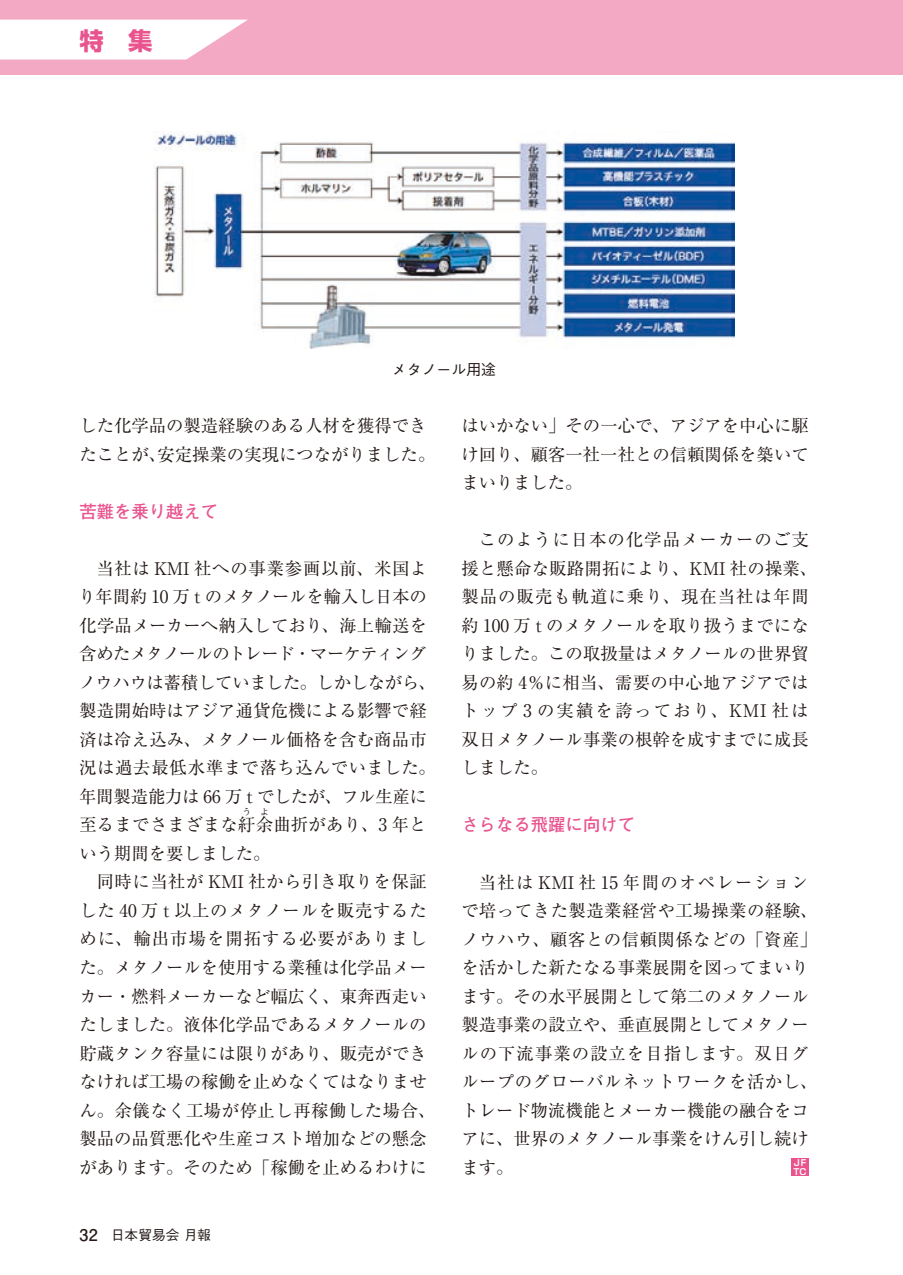
<style>
.page{position:relative;width:903px;height:1275px;background:#fff}
.page>*{position:absolute;margin:0;border:0;box-sizing:border-box;transform-origin:0 0}
.t1{font:700 24.32px "Shin Go Pro";color:#e9538e}
.t2{font:17.32px/28.5px "Ryumin Pro";color:#231916}
.t3{font:17.32px "Ryumin Pro";letter-spacing:.03em;color:#231916}
.t4{font:17.32px "Ryumin Pro";letter-spacing:.04em;color:#231916}
.t5{font:17.32px "Ryumin Pro";letter-spacing:.06em;color:#231916}
.t6{font:700 17.32px "Futo Go B101 Pro";color:#e9538e}
.t7{font:500 14.88px "Gothic BBB Pro";color:#231916}
.t8{font:500 13.65px "Gothic BBB Pro";color:#231916}
.t9{font:700 8.75px/8.8px "Shin Go Pro De";color:#fff}
.t10{font:8.75px "Ryumin Pro";color:#231916}
.s1{font-family:"Futo Go B101 Pro";font-weight:700;font-size:16.1px}
</style>
<div class="page">
<div style="left:0;top:0;width:903px;height:74px;background:#f3a9c3"></div>
<svg style="left:0;top:20px;width:247px;height:40px;background:#fdf3f7"></svg>
<img style="left:153px;top:131px;width:582px;height:217px">
<div style="left:791px;top:1158px;width:18px;height:18px;background:#e9538e"></div>
<h1 class="t1" style="left:79px;top:21px;width:74px">特　集</h1>
<p class="t7" style="left:392px;top:358px;width:106px">メタノール用途</p>
<p class="t2" style="left:79px;top:410px;width:357px">した化学品の製造経験のある人材を獲得できたことが、安定操業の実現につながりました。</p>
<p class="t6" style="left:79px;top:497px;width:140px">苦難を乗り越えて</p>
<p class="t2" style="left:79px;top:553px;width:359px;text-align:center">当社は KMI 社への事業参画以前、米国よ<br>り年間約 10 万 t のメタノールを輸入し日本の化学品メーカーへ納入しており、海上輸送を含めたメタノールのトレード・マーケティングノウハウは蓄積していました。しかしながら、製造開始時はアジア通貨危機による影響で経済は冷え込み、メタノール価格を含む商品市況は過去最低水準まで落ち込んでいました。年間製造能力は 66 万 t でしたが、フル生産に至るまでさまざまな紆余曲折があり、3 年と</p>
<p class="t10" style="left:242px;top:805px;width:10px">う</p>
<p class="t10" style="left:260px;top:805px;width:10px">よ</p>
<p class="t2" style="left:79px;top:838px;width:192px">いう期間を要しました。</p>
<p class="t3" style="left:97px;top:868px;width:331px">同時に当社が KMI 社から引き取りを保証</p>
<p class="t4" style="left:79px;top:897px;width:349px">した 40 万 t 以上のメタノールを販売するた</p>
<p class="t5" style="left:79px;top:925px;width:349px">めに、輸出市場を開拓する必要がありまし</p>
<p class="t2" style="left:79px;top:952px;width:349px">た。メタノールを使用する業種は化学品メー</p>
<p class="t2" style="left:79px;top:981px;width:349px">カー・燃料メーカーなど幅広く、東奔西走い</p>
<p class="t2" style="left:79px;top:1009px;width:349px">たしました。液体化学品であるメタノールの</p>
<p class="t2" style="left:79px;top:1038px;width:349px">貯蔵タンク容量には限りがあり、販売ができ</p>
<p class="t2" style="left:79px;top:1066px;width:349px">なければ工場の稼働を止めなくてはなりませ</p>
<p class="t3" style="left:79px;top:1096px;width:357px">ん。余儀なく工場が停止し再稼働した場合、</p>
<p class="t2" style="left:79px;top:1123px;width:349px">製品の品質悪化や生産コスト増加などの懸念</p>
<p class="t2" style="left:79px;top:1152px;width:349px">があります。そのため「稼働を止めるわけに</p>
<p class="t8" style="left:79px;top:1224px;width:133px"><span class="s1">32</span>　日本貿易会 月報</p>
<p class="t2" style="left:461px;top:410px;width:349px;text-align:justify">はいかない」その一心で、アジアを中心に駆け回り、顧客一社一社との信頼関係を築いてまいりました。</p>
<p class="t2" style="left:461px;top:524px;width:357px;text-indent:17px">このように日本の化学品メーカーのご支援と懸命な販路開拓により、KMI 社の操業、製品の販売も軌道に乗り、現在当社は年間約 100 万 t のメタノールを取り扱うまでになりました。この取扱量はメタノールの世界貿易の約 4％に相当、需要の中心地アジアではトップ 3 の実績を誇っており、KMI 社は双日メタノール事業の根幹を成すまでに成長しました。</p>
<p class="t6" style="left:461px;top:811px;width:175px">さらなる飛躍に向けて</p>
<p class="t2" style="left:461px;top:867px;width:357px;text-indent:17px">当社は KMI 社 15 年間のオペレーションで培ってきた製造業経営や工場操業の経験、ノウハウ、顧客との信頼関係などの「資産」を活かした新たなる事業展開を図ってまいります。その水平展開として第二のメタノール製造事業の設立や、垂直展開としてメタノールの下流事業の設立を目指します。双日グループのグローバルネットワークを活かし、トレード物流機能とメーカー機能の融合をコアに、世界のメタノール事業をけん引し続けます。</p>
<p class="t9" style="left:793px;top:1157px;width:15px">JF<br>TC</p>
</div>
